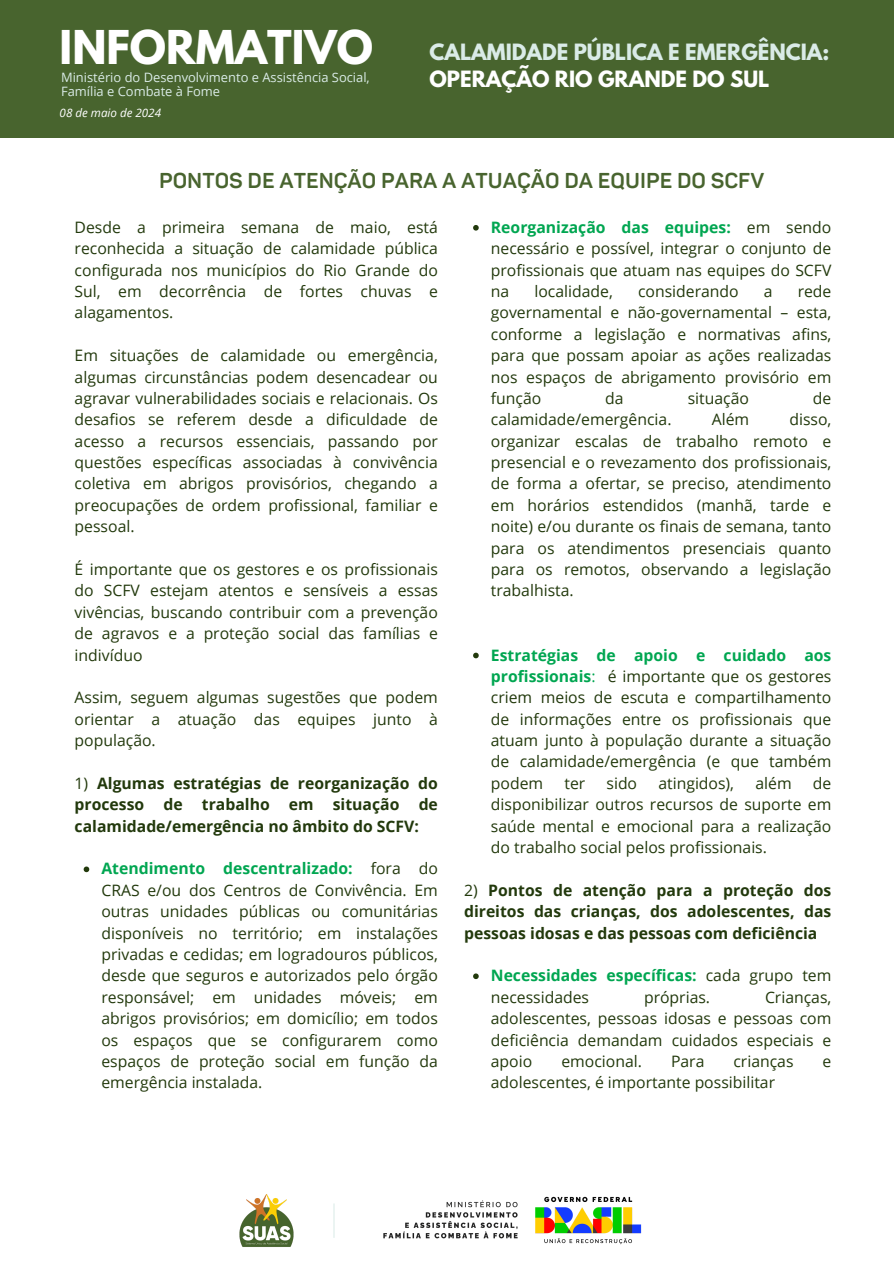
<style>
.page{position:relative;width:894px;height:1264px;background:#fff}
.page>*{position:absolute;margin:0;border:0;box-sizing:border-box;transform-origin:0 0}
.t1{font:700 41.25px "League Spartan";color:#fff}
.t2{font:700 21.15px "Panton";color:#48642e}
.t3{font:700 19.95px/27px "League Spartan";color:#daebe7}
.t4{font:15.75px/21.3px "Open Sans";color:#22390c;text-align:justify}
.t5{font:700 15.75px/21.3px "Open Sans";color:#22390c;text-align:justify}
.t6{font:700 15.75px/21.5px "Open Sans";color:#00a651}
.t7{font:12.9px/14px "Open Sans";color:#daebe7}
.t8{font:italic 11.55px "Open Sans";color:#fff}
.s1{color:#fff}
.s2{font-weight:400}
.s3{font-weight:700;color:#00a651}
.s4{color:#00a651}
.s5{font-weight:400;color:#22390c}
</style>
<div class="page">
<img style="left:383px;top:1196px;width:259px;height:49px">
<hr style="left:333px;top:1203px;width:1px;height:34px;background:#daebe7">
<img style="left:239px;top:1194px;width:55px;height:53px">
<div style="left:0;top:0;width:893px;height:137px;background:#48642e"></div>
<svg style="left:84px;top:866px;width:5px;height:6px"></svg>
<svg style="left:473px;top:225px;width:5px;height:5px"></svg>
<svg style="left:473px;top:652px;width:5px;height:6px"></svg>
<svg style="left:473px;top:973px;width:5px;height:6px"></svg>
<h3 class="t1" style="left:60px;top:27px;width:315px">INFORMATIVO</h3>
<p class="t7" style="left:61px;top:70px;width:310px">Ministério do Desenvolvimento e Assistência Social,<br>Família e Combate à Fome</p>
<p class="t8" style="left:60px;top:104px;width:103px">08 de maio de 2024</p>
<p class="t3" style="left:429px;top:41px;width:401px">CALAMIDADE PÚBLICA E EMERGÊNCIA:<br><span class="s1">OPERAÇÃO RIO GRANDE DO SUL</span></p>
<p class="t2" style="left:159px;top:168px;width:606px">PONTOS DE ATENÇÃO PARA A ATUAÇÃO DA EQUIPE DO SCFV</p>
<h2 class="t4" style="left:75px;top:216px;width:365px">Desde a primeira semana de maio, está reconhecida a situação de calamidade pública configurada nos municípios do Rio Grande do Sul, em decorrência de fortes chuvas e alagamentos.</h2>
<h2 class="t4" style="left:75px;top:344px;width:365px">Em situações de calamidade ou emergência, algumas circunstâncias podem desencadear ou agravar vulnerabilidades sociais e relacionais. Os desafios se referem desde a dificuldade de acesso a recursos essenciais, passando por questões específicas associadas à convivência coletiva em abrigos provisórios, chegando a preocupações de ordem profissional, familiar e pessoal.</h2>
<h3 class="t4" style="left:75px;top:558px;width:365px">É importante que os gestores e os profissionais do SCFV estejam atentos e sensíveis a essas vivências, buscando contribuir com a prevenção de agravos e a proteção social das famílias e indivíduo</h3>
<h3 class="t4" style="left:75px;top:686px;width:365px">Assim, seguem algumas sugestões que podem orientar a atuação das equipes junto à população.</h3>
<h3 class="t5" style="left:75px;top:772px;width:365px"><span class="s2">1)</span> Algumas estratégias de reorganização do processo de trabalho em situação de calamidade/emergência no âmbito do SCFV:</h3>
<h3 class="t4" style="left:101px;top:857px;width:338px"><span class="s3">Atendimento descentralizado:</span> fora do CRAS e/ou dos Centros de Convivência. Em outras unidades públicas ou comunitárias disponíveis no território; em instalações privadas e cedidas; em logradouros públicos, desde que seguros e autorizados pelo órgão responsável; em unidades móveis; em abrigos provisórios; em domicílio; em todos os espaços que se configurarem como espaços de proteção social em função da emergência instalada.</h3>
<h3 class="t4" style="left:490px;top:216px;width:342px"><span class="s3">Reorganização das equipes:</span> em sendo necessário e possível, integrar o conjunto de profissionais que atuam nas equipes do SCFV na</h3>
<h3 class="t4" style="left:490px;top:280px;width:342px;text-indent:307px">rede governamental e não-governamental – esta, conforme a legislação e normativas afins, para que possam apoiar as ações realizadas nos espaços de abrigamento provisório em função</h3>
<h3 class="t4" style="left:534px;top:280px;width:80px">localidade,</h3>
<h3 class="t4" style="left:637px;top:280px;width:102px">considerando</h3>
<h3 class="t4" style="left:763px;top:280px;width:10px">a</h3>
<h3 class="t4" style="left:605px;top:387px;width:20px">da</h3>
<h3 class="t4" style="left:687px;top:387px;width:63px">situação</h3>
<h3 class="t4" style="left:812px;top:387px;width:20px">de</h3>
<h3 class="t4" style="left:490px;top:408px;width:182px">calamidade/emergência.</h3>
<h3 class="t4" style="left:711px;top:408px;width:39px">Além</h3>
<h3 class="t4" style="left:490px;top:408px;width:342px;text-indent:298px">disso, organizar escalas de trabalho remoto e presencial e o revezamento dos profissionais, de forma a ofertar, se preciso, atendimento em horários estendidos (manhã, tarde e noite) e/ou durante os finais de semana, tanto para os atendimentos presenciais quanto para os remotos, observando a legislação trabalhista.</h3>
<p class="t4" style="left:490px;top:643px;width:342px"><span class="s3">Estratégias de apoio e cuidado aos profissionais</span><span class="s4">:</span> é importante que os gestores criem meios de escuta e compartilhamento de informações entre os profissionais que atuam junto à população durante a situação de calamidade/emergência (e que também podem</p>
<p class="t4" style="left:564px;top:772px;width:22px">ter</p>
<p class="t4" style="left:606px;top:772px;width:32px">sido</p>
<p class="t4" style="left:658px;top:772px;width:77px">atingidos),</p>
<p class="t4" style="left:755px;top:772px;width:38px">além</p>
<p class="t4" style="left:490px;top:772px;width:342px;text-indent:322px">de disponibilizar outros recursos de suporte em saúde mental e emocional para a realização do trabalho social pelos profissionais.</p>
<p class="t5" style="left:464px;top:879px;width:369px"><span class="s2">2)</span> Pontos de atenção para a proteção dos direitos das crianças, dos adolescentes, das pessoas idosas e das pessoas com deficiência</p>
<p class="t6" style="left:490px;top:964px;width:342px">Necessidades específicas: <span class="s5">cada grupo tem necessidades</span></p>
<p class="t4" style="left:643px;top:985px;width:68px">próprias.</p>
<p class="t4" style="left:490px;top:985px;width:342px;text-indent:274px">Crianças, adolescentes, pessoas idosas e pessoas com deficiência demandam cuidados especiais e apoio</p>
<p class="t4" style="left:561px;top:1050px;width:82px">emocional.</p>
<p class="t4" style="left:670px;top:1050px;width:35px">Para</p>
<p class="t4" style="left:733px;top:1050px;width:62px">crianças</p>
<p class="t4" style="left:822px;top:1050px;width:10px">e</p>
<p class="t4" style="left:490px;top:1071px;width:286px">adolescentes, é importante possibilitar</p>
</div>
